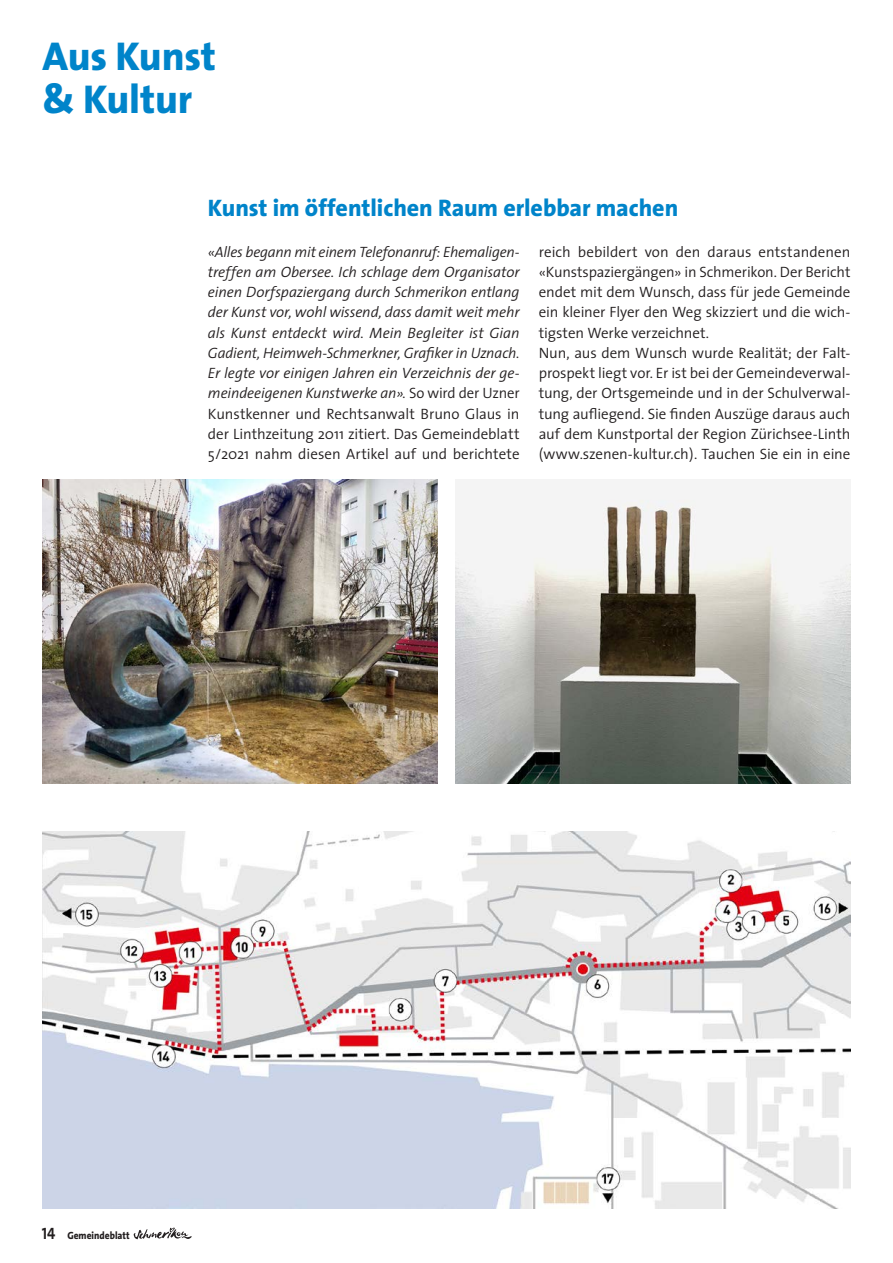
<style>
.page{position:relative;width:893px;height:1263px;background:#fff}
.page>*{position:absolute;margin:0;border:0;box-sizing:border-box;transform-origin:0 0}
.t1{font:800 40.5px/43.5px "The Sans";letter-spacing:-.005em;color:#0084ca}
.t2{font:800 24px "The Sans";letter-spacing:-.005em;color:#0084ca}
.t3{font:italic 300 15px/20.2px "The Sans";letter-spacing:-.01em;color:#231f20;text-align:justify}
.t4{font:300 15px/20.2px "The Sans";letter-spacing:-.01em;color:#231f20}
.t5{font:800 10.5px "The Sans";color:#231f20;scale:.9 1}
.s1{font-style:normal}
.s2{font-family:"The Sans Bold Caps";font-weight:400;font-size:16.5px}
</style>
<div class="page">
<svg style="left:134px;top:1227px;width:58px;height:12px"></svg>
<img style="left:43px;top:831px;width:807px;height:377px">
<img style="left:455px;top:479px;width:395px;height:304px">
<img style="left:43px;top:479px;width:395px;height:304px">
<h1 class="t1" style="left:43px;top:33px;width:175px">Aus Kunst &amp; Kultur</h1>
<h2 class="t2" style="left:208px;top:188px;width:472px">Kunst im öffentlichen Raum erlebbar machen</h2>
<p class="t3" style="left:208px;top:241px;width:313px">«Alles begann mit einem Telefonanruf: Ehemaligen&shy;treffen am Obersee. Ich schlage dem Organisator einen Dorfspaziergang durch Schmerikon entlang der Kunst vor, wohl wissend, dass damit weit mehr als Kunst entdeckt wird. Mein Begleiter ist Gian Gadient, Heimweh-Schmerkner, Grafiker in Uznach.<br>Er legte vor einigen Jahren ein Verzeichnis der ge&shy;meindeeigenen Kunstwerke an». <span class="s1">So wird der Uzner Kunstkenner und Rechtsanwalt Bruno Glaus in der Linthzeitung 2011 zitiert. Das Gemeindeblatt 5/2021 nahm diesen Artikel auf und berichtete</span></p>
<p class="t4" style="left:539px;top:241px;width:313px">reich bebildert von den daraus entstandenen «Kunstspaziergängen» in Schmerikon. Der Bericht endet mit dem Wunsch, dass für jede Gemeinde ein kleiner Flyer den Weg skizziert und die wich&shy;tigsten Werke verzeichnet.<br>Nun, aus dem Wunsch wurde Realität; der Falt&shy;prospekt liegt vor. Er ist bei der Gemeindeverwal&shy;tung, der Ortsgemeinde und in der Schulverwal&shy;tung aufliegend. Sie finden Auszüge daraus auch auf dem Kunstportal der Region Zürichsee-Linth (www.szenen-kultur.ch). Tauchen Sie ein in eine</p>
<p class="t5" style="left:42px;top:1226px;width:99px"><span class="s2">14</span> Gemeindeblatt</p>
</div>
